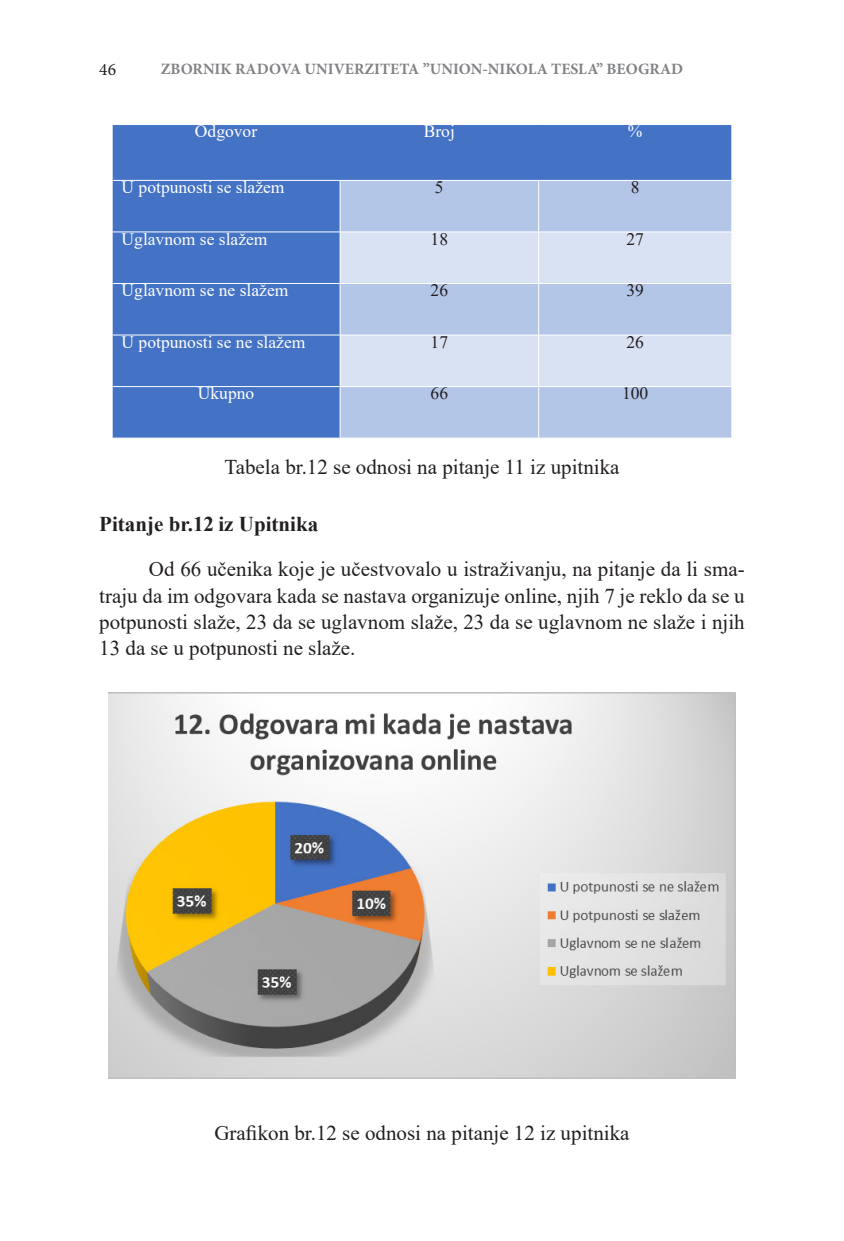
<style>
.page{position:relative;width:844px;height:1241px;background:#fff}
.page>*{position:absolute;margin:0;border:0;box-sizing:border-box;transform-origin:0 0}
.Paragraph_Style_1{font:21px/26.2px "Times New Roman";color:#231f20;text-align:justify}
.t1{font:700 21px "Times New Roman";color:#231f20}
.t2{font:17.5px "Times New Roman";color:#fff}
.t3{font:17.5px "Times New Roman";color:#231f20}
.t4{font:17.5px "Minion Pro";color:#231f20}
.t5{font:700 15.75px "Minion Pro";color:#808285}
</style>
<div class="page">
<div style="left:113px;top:125px;width:618px;height:312px;background:#4472c4"></div>
<div style="left:340px;top:181px;width:391px;height:256px;background:#b4c6e7"></div>
<svg style="left:340px;top:232px;width:391px;height:154px;background:#cdd9ef"></svg>
<hr style="left:112px;top:180px;width:228px;height:1px;background:#fff">
<hr style="left:340px;top:180px;width:198px;height:1px;background:#fff">
<hr style="left:538px;top:180px;width:194px;height:1px;background:#fff">
<hr style="left:112px;top:231px;width:228px;height:1px;background:#fff">
<hr style="left:340px;top:231px;width:198px;height:1px;background:#fff">
<hr style="left:538px;top:231px;width:194px;height:1px;background:#fff">
<hr style="left:112px;top:283px;width:228px;height:1px;background:#fff">
<hr style="left:340px;top:283px;width:198px;height:1px;background:#fff">
<hr style="left:538px;top:283px;width:194px;height:1px;background:#fff">
<hr style="left:112px;top:334px;width:228px;height:1px;background:#fff">
<hr style="left:340px;top:334px;width:198px;height:1px;background:#fff">
<hr style="left:538px;top:334px;width:194px;height:1px;background:#fff">
<hr style="left:112px;top:386px;width:228px;height:1px;background:#fff">
<hr style="left:340px;top:386px;width:198px;height:1px;background:#fff">
<hr style="left:538px;top:386px;width:194px;height:1px;background:#fff">
<hr style="left:339px;top:181px;width:1px;height:50px;background:#fff">
<hr style="left:538px;top:181px;width:1px;height:50px;background:#fff">
<hr style="left:339px;top:232px;width:1px;height:51px;background:#fff">
<hr style="left:538px;top:232px;width:1px;height:51px;background:#fff">
<hr style="left:339px;top:284px;width:1px;height:50px;background:#fff">
<hr style="left:538px;top:284px;width:1px;height:50px;background:#fff">
<hr style="left:339px;top:335px;width:1px;height:51px;background:#fff">
<hr style="left:538px;top:335px;width:1px;height:51px;background:#fff">
<hr style="left:339px;top:387px;width:1px;height:50px;background:#fff">
<hr style="left:538px;top:387px;width:1px;height:50px;background:#fff">
<img style="left:109px;top:692px;width:625px;height:386px">
<p class="t4" style="left:99px;top:58px;width:18px">46</p>
<p class="t5" style="left:161px;top:58px;width:523px">ZBORNIK RADOVA UNIVERZITETA ”UNION-NIKOLA TESLA” BEOGRAD</p>
<p class="t2" style="left:195px;top:119px;width:64px">Odgovor</p>
<p class="t2" style="left:423px;top:119px;width:33px">Broj</p>
<p class="t2" style="left:627px;top:119px;width:16px">%</p>
<p class="t2" style="left:122px;top:175px;width:164px">U potpunosti se slažem</p>
<p class="t3" style="left:435px;top:175px;width:10px">5</p>
<p class="t3" style="left:630px;top:175px;width:10px">8</p>
<p class="t2" style="left:122px;top:226px;width:147px">Uglavnom se slažem</p>
<p class="t3" style="left:430px;top:226px;width:19px">18</p>
<p class="t3" style="left:626px;top:226px;width:19px">27</p>
<p class="t2" style="left:122px;top:278px;width:168px">Uglavnom se ne slažem</p>
<p class="t3" style="left:430px;top:278px;width:19px">26</p>
<p class="t3" style="left:626px;top:278px;width:19px">39</p>
<p class="t2" style="left:122px;top:329px;width:185px">U potpunosti se ne slažem</p>
<p class="t3" style="left:430px;top:329px;width:19px">17</p>
<p class="t3" style="left:626px;top:329px;width:19px">26</p>
<p class="t2" style="left:198px;top:381px;width:58px">Ukupno</p>
<p class="t3" style="left:430px;top:381px;width:19px">66</p>
<p class="t3" style="left:622px;top:381px;width:28px">100</p>
<p class="Paragraph_Style_1" style="left:224px;top:453px;width:396px">Tabela br.12 se odnosi na pitanje 11 iz upitnika</p>
<p class="t1" style="left:99px;top:508px;width:220px">Pitanje br.12 iz Upitnika</p>
<p class="Paragraph_Style_1" style="left:99px;top:555px;width:646px;text-indent:50px">Od 66 učenika koje je učestvovalo u istraživanju, na pitanje da li sma&shy;traju da im odgovara kada se nastava organizuje online, njih 7 je reklo da se u potpunosti slaže, 23 da se uglavnom slaže, 23 da se uglavnom ne slaže i njih 13 da se u potpunosti ne slaže.</p>
<p class="Paragraph_Style_1" style="left:214px;top:1118px;width:416px">Grafikon br.12 se odnosi na pitanje 12 iz upitnika</p>
</div>
